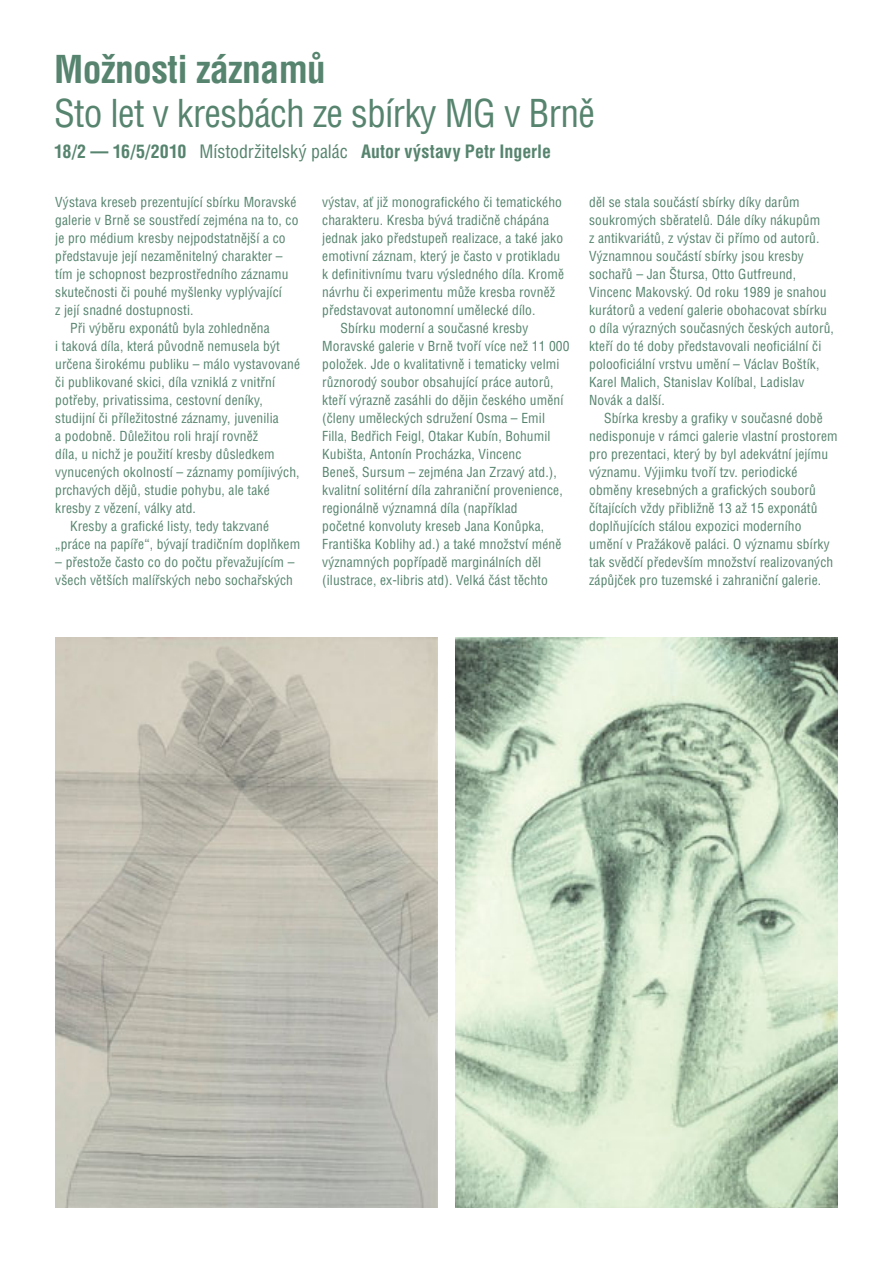
<style>
.page{position:relative;width:893px;height:1263px;background:#fff}
.page>*{position:absolute;margin:0;border:0;box-sizing:border-box;transform-origin:0 0}
.t1{font:37.5px "Helvetica Cond CE";letter-spacing:-.02em;color:#56846e}
.t2{font:700 37.5px "Helvetica Cond CE";letter-spacing:-.015em;color:#56846e}
.t3{font:700 18px "Helvetica Cond CE";letter-spacing:.005em;color:#56846e}
.t4{font:13.5px/18px "Helvetica Cond CE";letter-spacing:.01em;color:#56846e}
.s1{font-weight:400}
</style>
<div class="page">
<img style="left:55px;top:638px;width:382px;height:570px">
<img style="left:456px;top:638px;width:382px;height:570px">
<h1 class="t2" style="left:54px;top:54px;width:273px">Možnosti záznamů</h1>
<h1 class="t1" style="left:54px;top:98px;width:542px">Sto let v kresbách ze sbírky MG v Brně</h1>
<h2 class="t3" style="left:54px;top:144px;width:498px">18/2 — 16/5/2010 <span class="s1">Místodržitelský palác</span> Autor výstavy Petr Ingerle</h2>
<p class="t4" style="left:55px;top:194px;width:243px">Výstava kreseb prezentující sbírku Moravské</p>
<p class="t4" style="left:55px;top:212px;width:245px">galerie v Brně se soustředí zejména na to, co</p>
<p class="t4" style="left:55px;top:230px;width:232px">je pro médium kresby nejpodstatnější a co</p>
<p class="t4" style="left:55px;top:248px;width:229px">představuje její nezaměnitelný charakter –</p>
<p class="t4" style="left:55px;top:266px;width:235px">tím je schopnost bezprostředního záznamu</p>
<p class="t4" style="left:55px;top:284px;width:228px">skutečnosti či pouhé myšlenky vyplývající</p>
<p class="t4" style="left:55px;top:302px;width:140px">z její snadné dostupnosti.</p>
<p class="t4" style="left:70px;top:320px;width:201px">Při výběru exponátů byla zohledněna</p>
<p class="t4" style="left:55px;top:338px;width:226px">i taková díla, která původně nemusela být</p>
<p class="t4" style="left:55px;top:356px;width:246px">určena širokému publiku – málo vystavované</p>
<p class="t4" style="left:55px;top:374px;width:221px">či publikované skici, díla vzniklá z vnitřní</p>
<p class="t4" style="left:55px;top:392px;width:209px">potřeby, privatissima, cestovní deníky,</p>
<p class="t4" style="left:55px;top:410px;width:225px">studijní či příležitostné záznamy, juvenilia</p>
<p class="t4" style="left:55px;top:428px;width:204px">a podobně. Důležitou roli hrají rovněž</p>
<p class="t4" style="left:55px;top:446px;width:221px">díla, u nichž je použití kresby důsledkem</p>
<p class="t4" style="left:55px;top:464px;width:246px">vynucených okolností – záznamy pomíjivých,</p>
<p class="t4" style="left:55px;top:482px;width:216px">prchavých dějů, studie pohybu, ale také</p>
<p class="t4" style="left:55px;top:500px;width:142px">kresby z vězení, války atd.</p>
<p class="t4" style="left:70px;top:518px;width:201px">Kresby a grafické listy, tedy takzvané</p>
<p class="t4" style="left:55px;top:536px;width:246px">„práce na papíře“, bývají tradičním doplňkem</p>
<p class="t4" style="left:55px;top:554px;width:241px">– přestože často co do počtu převažujícím – všech větších malířských nebo sochařských</p>
<p class="t4" style="left:322px;top:194px;width:241px">výstav, ať již monografického či tematického</p>
<p class="t4" style="left:322px;top:212px;width:228px">charakteru. Kresba bývá tradičně chápána</p>
<p class="t4" style="left:322px;top:230px;width:242px">jednak jako předstupeň realizace, a také jako</p>
<p class="t4" style="left:322px;top:248px;width:240px">emotivní záznam, který je často v protikladu</p>
<p class="t4" style="left:322px;top:266px;width:243px">k definitivnímu tvaru výsledného díla. Kromě</p>
<p class="t4" style="left:322px;top:284px;width:234px">návrhu či experimentu může kresba rovněž</p>
<p class="t4" style="left:322px;top:302px;width:215px">představovat autonomní umělecké dílo.</p>
<p class="t4" style="left:341px;top:320px;width:189px">Sbírku moderní a současné kresby</p>
<p class="t4" style="left:322px;top:338px;width:249px">Moravské galerie v Brně tvoří více než 11 000</p>
<p class="t4" style="left:322px;top:356px;width:239px">položek. Jde o kvalitativně i tematicky velmi</p>
<p class="t4" style="left:322px;top:374px;width:233px">různorodý soubor obsahující práce autorů,</p>
<p class="t4" style="left:322px;top:392px;width:243px">kteří výrazně zasáhli do dějin českého umění</p>
<p class="t4" style="left:322px;top:410px;width:224px">(členy uměleckých sdružení Osma – Emil</p>
<p class="t4" style="left:322px;top:428px;width:230px">Filla, Bedřich Feigl, Otakar Kubín, Bohumil</p>
<p class="t4" style="left:322px;top:446px;width:201px">Kubišta, Antonín Procházka, Vincenc</p>
<p class="t4" style="left:322px;top:464px;width:236px">Beneš, Sursum – zejména Jan Zrzavý atd.),</p>
<p class="t4" style="left:322px;top:482px;width:242px">kvalitní solitérní díla zahraniční provenience,</p>
<p class="t4" style="left:322px;top:500px;width:197px">regionálně významná díla (například</p>
<p class="t4" style="left:322px;top:518px;width:224px">početné konvoluty kreseb Jana Konůpka,</p>
<p class="t4" style="left:322px;top:536px;width:241px">Františka Koblihy ad.) a také množství méně</p>
<p class="t4" style="left:322px;top:554px;width:220px">významných popřípadě marginálních děl</p>
<p class="t4" style="left:322px;top:572px;width:227px">(ilustrace, ex-libris atd). Velká část těchto</p>
<p class="t4" style="left:589px;top:194px;width:246px">děl se stala součástí sbírky díky darům soukromých sběratelů. Dále díky nákupům<br>z antikvariátů, z výstav či přímo od autorů.<br>Významnou součástí sbírky jsou kresby sochařů – Jan Štursa, Otto Gutfreund, Vincenc Makovský. Od roku 1989 je snahou kurátorů a vedení galerie obohacovat sbírku o díla výrazných současných českých autorů, kteří do té doby představovali neoficiální či polooficiální vrstvu umění – Václav Boštík, Karel Malich, Stanislav Kolíbal, Ladislav Novák a další.</p>
<p class="t4" style="left:589px;top:410px;width:250px;text-indent:15px">Sbírka kresby a grafiky v současné době nedisponuje v rámci galerie vlastní prostorem pro prezentaci, který by byl adekvátní jejímu významu. Výjimku tvoří tzv. periodické obměny kresebných a grafických souborů čítajících vždy přibližně 13 až 15 exponátů doplňujících stálou expozici moderního umění v Pražákově paláci. O významu sbírky tak svědčí především množství realizovaných zápůjček pro tuzemské i zahraniční galerie.</p>
</div>
